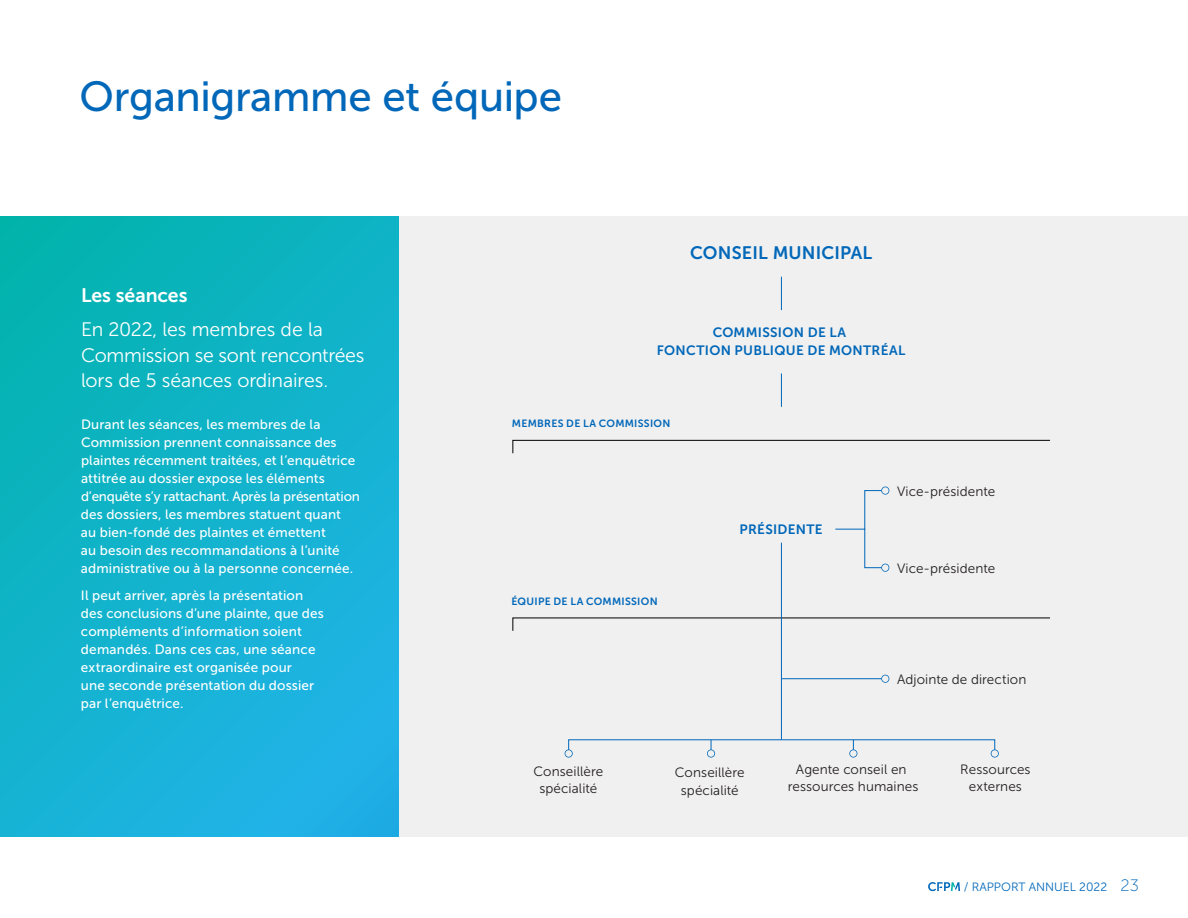
<style>
.page{position:relative;width:1188px;height:918px;background:#fff}
.page>*{position:absolute;margin:0;border:0;box-sizing:border-box;transform-origin:0 0}
.t1{font:42px "Museo Sans 500";letter-spacing:-.01em;color:#0067b9}
.t2{font:19.5px/25.5px "Museo Sans 300";letter-spacing:-.015em;color:#fff}
.t3{font:19.5px "Museo Sans 700";color:#fff}
.t4{font:18px "Museo Sans 700";letter-spacing:.005em;color:#0067b9}
.t5{font:13.5px/18px "Museo Sans 500";letter-spacing:.01em;color:#fff}
.t6{font:13.5px/17.2px "Museo Sans 300";letter-spacing:.005em;color:#231f20;text-align:center}
.t7{font:13.5px/18px "Museo Sans 700";letter-spacing:.025em;color:#0067b9;text-align:center}
.t8{font:12px "Museo Sans 300";color:#0067b9}
.t9{font:10.5px "Museo Sans 700";letter-spacing:.025em;color:#0067b9}
.s1{font-family:"Museo Sans 100";font-size:16.5px}
</style>
<div class="page">
<div style="left:399px;top:216px;width:789px;height:621px;background:#f0f0f0"></div>
<div style="left:0;top:216px;width:399px;height:621px;background:linear-gradient(to bottom,#07b3b7,#1eb3e2)"></div>
<svg style="left:928px;top:882px;width:32px;height:9px"></svg>
<svg style="left:512px;top:617px;width:538px;height:14px"></svg>
<hr style="left:781px;top:678px;width:103px;height:1px;background:#0067b9">
<hr style="left:781px;top:543px;width:1px;height:197px;background:#0067b9">
<svg style="left:512px;top:440px;width:538px;height:14px"></svg>
<svg style="left:835px;top:487px;width:54px;height:85px"></svg>
<svg style="left:881px;top:675px;width:8px;height:8px"></svg>
<svg style="left:565px;top:749px;width:8px;height:9px"></svg>
<svg style="left:707px;top:740px;width:8px;height:18px"></svg>
<svg style="left:849px;top:740px;width:8px;height:18px"></svg>
<svg style="left:991px;top:749px;width:8px;height:9px"></svg>
<hr style="left:781px;top:277px;width:1px;height:33px;background:#0067b9">
<hr style="left:781px;top:373px;width:1px;height:34px;background:#0067b9">
<h1 class="t1" style="left:80px;top:73px;width:484px">Organigramme et équipe</h1>
<h3 class="t4" style="left:690px;top:243px;width:183px">CONSEIL MUNICIPAL</h3>
<h2 class="t3" style="left:81px;top:284px;width:108px">Les séances</h2>
<h2 class="t2" style="left:81px;top:317px;width:285px">En 2022, les membres de la<br>Commission se sont rencontrées lors de 5 séances ordinaires.</h2>
<p class="t5" style="left:81px;top:415px;width:280px">Durant les séances, les membres de la Commission prennent connaissance des plaintes récemment traitées, et l’enquêtrice attitrée au dossier expose les éléments d’enquête s’y rattachant. Après la présentation des dossiers, les membres statuent quant<br>au bien-fondé des plaintes et émettent<br>au besoin des recommandations à l’unité administrative ou à la personne concernée.</p>
<p class="t5" style="left:81px;top:586px;width:244px">Il peut arriver, après la présentation des conclusions d’une plainte, que des compléments d’information soient demandés. Dans ces cas, une séance extraordinaire est organisée pour<br>une seconde présentation du dossier par l’enquêtrice.</p>
<p class="t7" style="left:657px;top:324px;width:250px">COMMISSION DE LA<br>FONCTION PUBLIQUE DE MONTRÉAL</p>
<p class="t9" style="left:512px;top:418px;width:160px">MEMBRES DE LA COMMISSION</p>
<p class="t9" style="left:511px;top:596px;width:148px">ÉQUIPE DE LA COMMISSION</p>
<p class="t7" style="left:740px;top:520px;width:85px">PRÉSIDENTE</p>
<p class="t6" style="left:897px;top:483px;width:100px">Vice-présidente</p>
<p class="t6" style="left:897px;top:560px;width:100px">Vice-présidente</p>
<p class="t6" style="left:897px;top:671px;width:131px">Adjointe de direction</p>
<p class="t6" style="left:533px;top:762px;width:71px">Conseillère spécialité</p>
<p class="t6" style="left:675px;top:764px;width:71px">Conseillère spécialité</p>
<p class="t6" style="left:788px;top:761px;width:132px">Agente conseil en ressources humaines</p>
<p class="t6" style="left:960px;top:761px;width:72px">Ressources externes</p>
<p class="t8" style="left:964px;top:881px;width:177px">/ RAPPORT ANNUEL 2022 <span class="s1">23</span></p>
</div>
